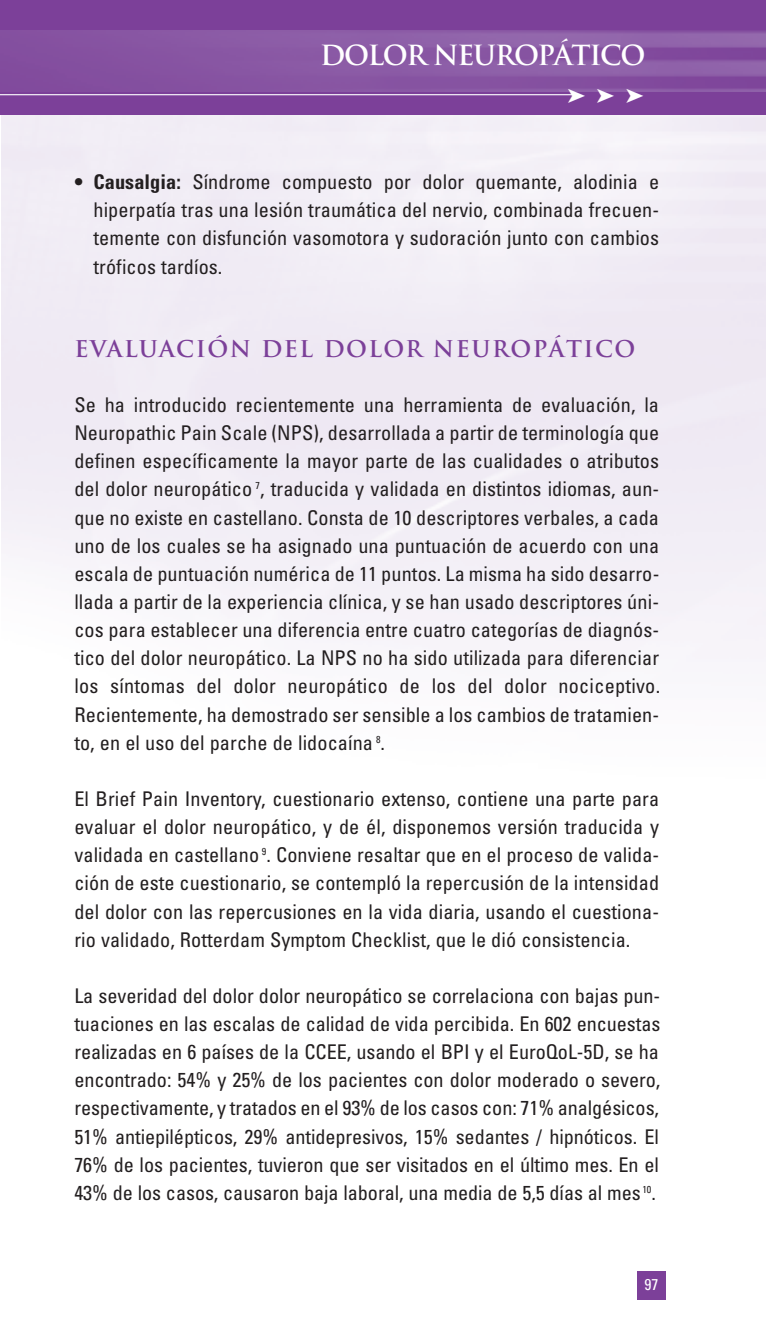
<style>
.page{position:relative;width:766px;height:1340px;background:#fff}
.page>*{position:absolute;margin:0;border:0;box-sizing:border-box;transform-origin:0 0}
.t1{font:700 27px "Trajan";letter-spacing:-.045em;color:#fff}
.t2{font:700 22.5px "Trajan";letter-spacing:.065em;color:#7c4099}
.t3{font:20.47px "Zapf Dingbats ITC";color:#fff}
.t4{font:condensed 20.25px/28.1px "Univers";letter-spacing:.005em;color:#231f20;text-align:justify}
.t5{font:condensed 15.75px "Univers";color:#fff}
.s1{font-weight:700}
</style>
<div class="page">
<div style="left:637px;top:1270px;width:28px;height:29px;background:#7c4099"></div>
<div style="left:0;top:0;width:765px;height:115px;background:#7c4099"></div>
<img style="left:0;top:30px;width:765px;height:61px">
<hr style="left:0;top:94px;width:579px;height:1px;background:#fff">
<h1 class="t1" style="left:320px;top:40px;width:327px">DOLOR NEUROPÁTICO</h1>
<p class="t3" style="left:567px;top:84px;width:78px">➤➤➤</p>
<p class="t4" style="left:93px;top:169px;width:567px;text-indent:-19px"><span class="s1">• Causalgia:</span> Síndrome compuesto por dolor quemante, alodinia e hiperpatía tras una lesión traumática del nervio, combinada frecuen&shy;temente con disfunción vasomotora y sudoración junto con cambios tróficos tardíos.</p>
<p class="t2" style="left:74px;top:336px;width:562px">EVALUACIÓN DEL DOLOR NEUROPÁTICO</p>
<p class="t4" style="left:74px;top:392px;width:587px">Se ha introducido recientemente una herramienta de evaluación, la Neuropathic Pain Scale (NPS), desarrollada a partir de terminología que definen específicamente la mayor parte de las cualidades o atributos del dolor neuropático <sup>7</sup>, traducida y validada en distintos idiomas, aun&shy;que no existe en castellano. Consta de 10 descriptores verbales, a cada uno de los cuales se ha asignado una puntuación de acuerdo con una escala de puntuación numérica de 11 puntos. La misma ha sido desarro&shy;llada a partir de la experiencia clínica, y se han usado descriptores úni&shy;cos para establecer una diferencia entre cuatro categorías de diagnós&shy;tico del dolor neuropático. La NPS no ha sido utilizada para diferenciar los síntomas del dolor neuropático de los del dolor nociceptivo.<br>Recientemente, ha demostrado ser sensible a los cambios de tratamien&shy;to, en el uso del parche de lidocaína <sup>8</sup>.</p>
<p class="t4" style="left:74px;top:786px;width:586px">El Brief Pain Inventory, cuestionario extenso, contiene una parte para evaluar el dolor neuropático, y de él, disponemos versión traducida y validada en castellano <sup>9</sup>. Conviene resaltar que en el proceso de valida&shy;ción de este cuestionario, se contempló la repercusión de la intensidad del dolor con las repercusiones en la vida diaria, usando el cuestiona&shy;rio validado, Rotterdam Symptom Checklist, que le dió consistencia.</p>
<p class="t4" style="left:74px;top:983px;width:587px">La severidad del dolor dolor neuropático se correlaciona con bajas pun&shy;tuaciones en las escalas de calidad de vida percibida. En 602 encuestas realizadas en 6 países de la CCEE, usando el BPI y el EuroQoL-5D, se ha encontrado: 54% y 25% de los pacientes con dolor moderado o severo, respectivamente, y tratados en el 93% de los casos con: 71% analgésicos, 51% antiepilépticos, 29% antidepresivos, 15% sedantes / hipnóticos. El 76% de los pacientes, tuvieron que ser visitados en el último mes. En el 43% de los casos, causaron baja laboral, una media de 5,5 días al mes <sup>10</sup>.</p>
<p class="t5" style="left:644px;top:1278px;width:16px">97</p>
</div>
